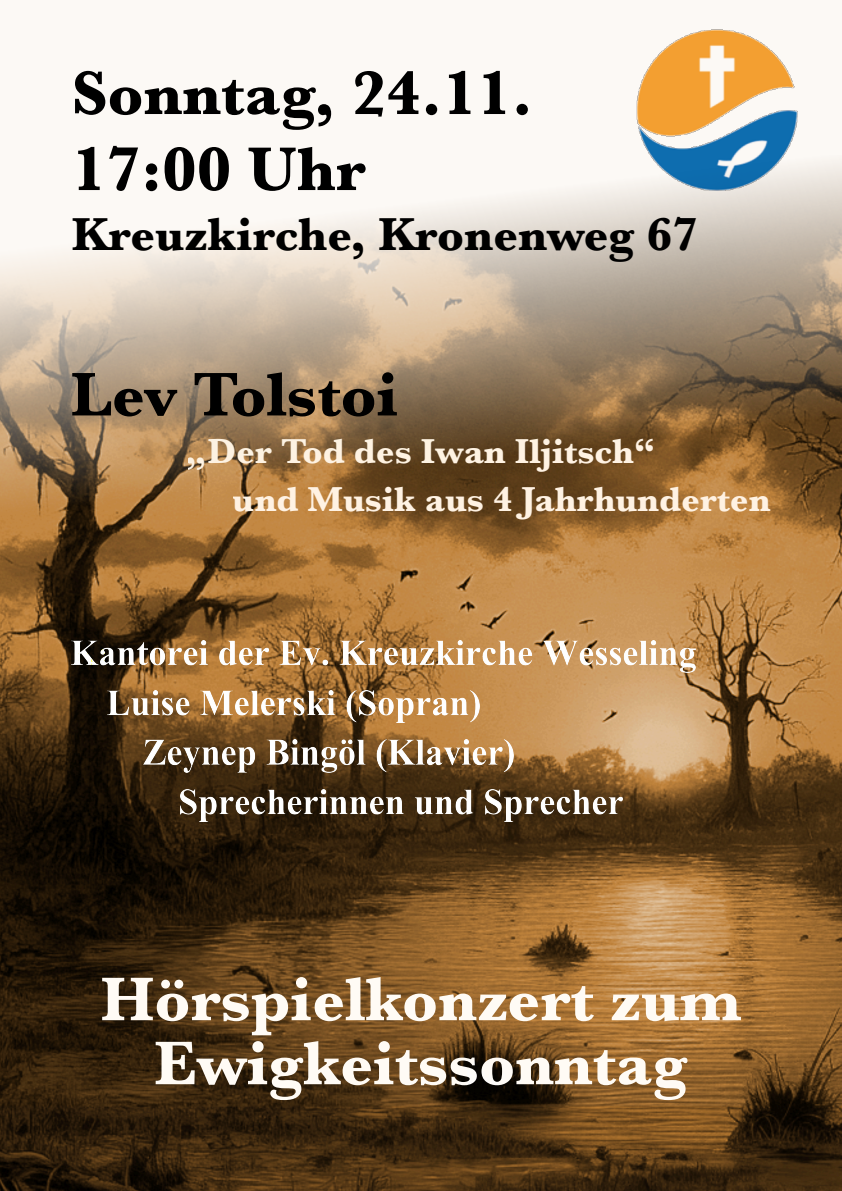
<style>
.page{position:relative;width:842px;height:1191px;background:#fff}
.page>*{position:absolute;margin:0;border:0;box-sizing:border-box;transform-origin:0 0}
.t1{font:700 64px/76px "Baskerville";color:#000}
.t2{font:700 64px "Baskerville";color:#fffbf7}
.t3{font:700 64px "Baskerville";color:#fffdea}
.t4{font:700 48px "Baskerville";color:#000}
.t5{font:700 36px/48px "Baskerville";color:#f5f8df}
</style>
<div class="page">
<div style="left:0;top:0;width:842px;height:1106px;background:#ecd5ba;opacity:.14"></div>
<img style="left:0;top:156px;width:842px;height:1035px">
<img style="left:72px;top:640px;width:623px;height:33px">
<img style="left:108px;top:690px;width:371px;height:32px">
<img style="left:143px;top:740px;width:371px;height:32px">
<img style="left:181px;top:789px;width:441px;height:32px">
<h1 class="t1" style="left:72px;top:55px;width:463px">Sonntag, 24.11.<br>17:00 Uhr</h1>
<h2 class="t4" style="left:72px;top:207px;width:628px">Kreuzkirche, Kronenweg 67</h2>
<h1 class="t1" style="left:71px;top:357px;width:329px">Lev Tolstoi</h1>
<p class="t5" style="left:233px;top:428px;width:539px;text-indent:-47px">„Der Tod des Iwan Iljitsch“<br>und Musik aus 4 Jahrhunderten</p>
<h1 class="t2" style="left:100px;top:963px;width:642px">Hörspielkonzert zum</h1>
<h1 class="t3" style="left:154px;top:1027px;width:534px">Ewigkeitssonntag</h1>
</div>
